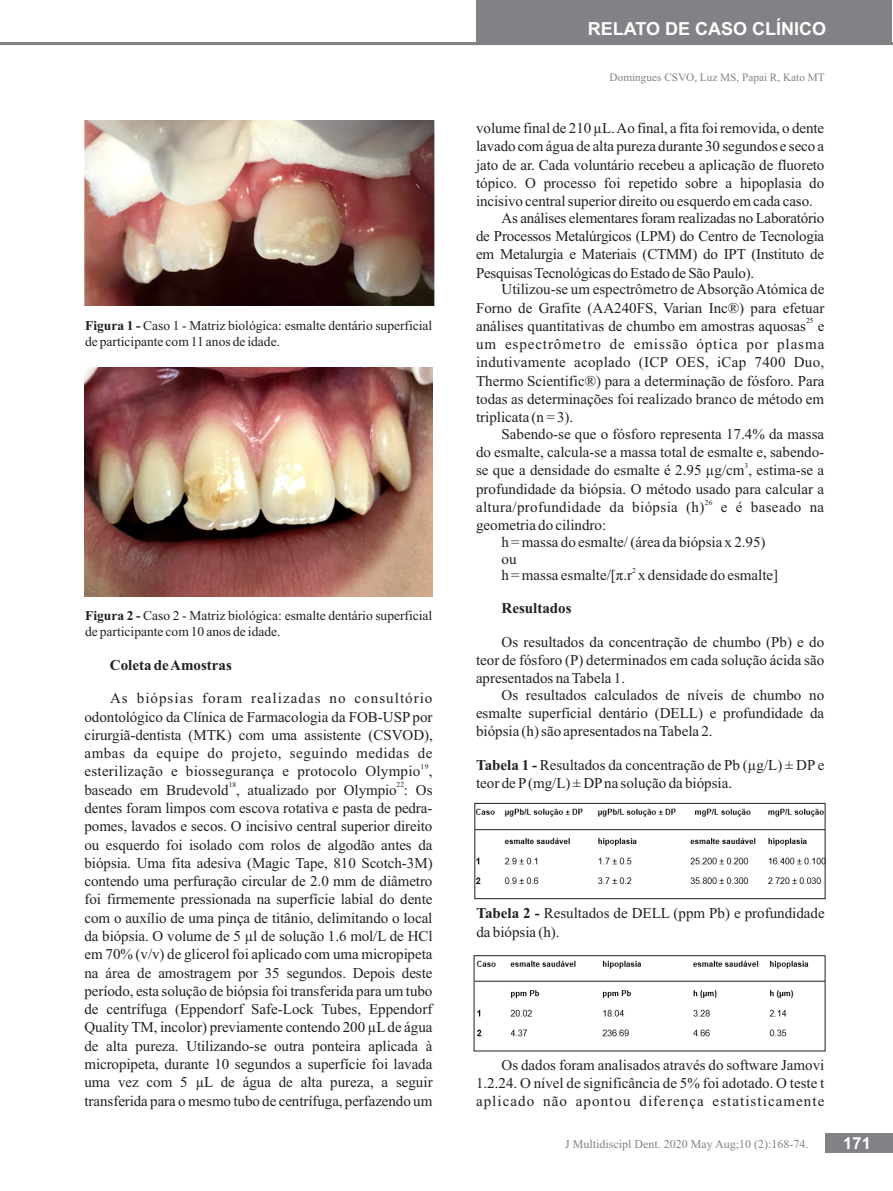
<style>
.page{position:relative;width:893px;height:1191px;background:#fff}
.page>*{position:absolute;margin:0;border:0;box-sizing:border-box;transform-origin:0 0}
.t1{font:700 18px "Arial";color:#fff}
.t2{font:700 16.5px "Arial";color:#fff}
.t3{font:15px/18.3px "Times New Roman";color:#231f20;text-align:justify}
.t4{font:15px/18.3px "Times New Roman";letter-spacing:.025em;color:#231f20}
.t5{font:15px "Times New Roman";letter-spacing:.02em;color:#231f20}
.t6{font:700 15px "Times New Roman";color:#231f20}
.t7{font:13.5px/16.5px "Times New Roman";color:#231f20}
.t8{font:12px "Times New Roman";color:#808285}
.t9{font:11.25px "Times New Roman";color:#808285}
.t10{font:7.5px "Times New Roman";color:#231f20}
.s1{font-weight:700}
</style>
<div class="page">
<img style="left:85px;top:120px;width:349px;height:185px">
<img style="left:85px;top:367px;width:348px;height:229px">
<img style="left:476px;top:804px;width:350px;height:85px">
<img style="left:473px;top:957px;width:353px;height:92px">
<hr style="left:0;top:42px;width:893px;height:3px;background:#808285">
<div style="left:825px;top:1133px;width:68px;height:19px;background:#808285"></div>
<div style="left:477px;top:0;width:415px;height:44px;background:#808285"></div>
<div style="left:474px;top:803px;width:351px;height:96px;border:1px solid #231f20"></div>
<div style="left:474px;top:955px;width:351px;height:96px;border:1px solid #231f20"></div>
<hr style="left:475px;top:829px;width:350px;height:1px;background:#231f20">
<hr style="left:475px;top:980px;width:350px;height:1px;background:#231f20">
<p class="t7" style="left:85px;top:318px;width:349px"><span class="s1">Figura 1 -</span> Caso 1 - Matriz biológica: esmalte dentário superficial de participante com 11 anos de idade.</p>
<p class="t7" style="left:85px;top:608px;width:349px"><span class="s1">Figura 2 -</span> Caso 2 - Matriz biológica: esmalte dentário superficial de participante com 10 anos de idade.</p>
<p class="t6" style="left:110px;top:660px;width:123px">Coleta de Amostras</p>
<p class="t3" style="left:85px;top:690px;width:350px;text-indent:26px">As biópsias foram realizadas no consultório odontológico da Clínica de Farmacologia da FOB-USPpor cirurgiã-dentista (MTK) com uma assistente (CSVOD), ambas da equipe do projeto, seguindo medidas de</p>
<p class="t10" style="left:421px;top:763px;width:9px">19</p>
<p class="t5" style="left:85px;top:766px;width:349px">esterilização e biossegurança e protocolo Olympio ,</p>
<p class="t10" style="left:229px;top:782px;width:9px">18</p>
<p class="t10" style="left:397px;top:782px;width:9px">22</p>
<p class="t3" style="left:84px;top:782px;width:350px">baseado em Brudevold , atualizado por Olympio : Os dentes foram limpos com escova rotativa e pasta de pedra&shy;pomes, lavados e secos. O incisivo central superior direito ou esquerdo foi isolado com rolos de algodão antes da biópsia. Uma fita adesiva (Magic Tape, 810 Scotch-3M) contendo uma perfuração circular de 2.0 mm de diâmetro foi firmemente pressionada na superfície labial do dente com o auxílio de uma pinça de titânio, delimitando o local da biópsia. O volume de 5 µl de solução 1.6 mol/L de HCl em 70% (v/v) de glicerol foi aplicado com uma micropipeta na área de amostragem por 35 segundos. Depois deste período, esta solução de biópsia foi transferida para um tubo de centrífuga (Eppendorf Safe-Lock Tubes, Eppendorf Quality TM, incolor) previamente contendo 200 µLde água de alta pureza. Utilizando-se outra ponteira aplicada à micropipeta, durante 10 segundos a superfície foi lavada uma vez com 5 µL de água de alta pureza, a seguir transferida para o mesmo tubo de centrífuga, perfazendo um</p>
<p class="t1" style="left:588px;top:22px;width:240px">RELATO DE CASO CLÍNICO</p>
<p class="t9" style="left:610px;top:73px;width:216px">Domingues CSVO, Luz MS, Papai R, Kato MT</p>
<p class="t3" style="left:476px;top:120px;width:350px">volume final de 210 µL. Ao final, a fita foi removida, o dente lavado com água de alta pureza durante 30 segundos e seco a jato de ar. Cada voluntário recebeu a aplicação de fluoreto tópico. O processo foi repetido sobre a hipoplasia do incisivo central superior direito ou esquerdo em cada caso.</p>
<p class="t3" style="left:476px;top:210px;width:350px;text-indent:26px">As análises elementares foram realizadas no Laboratório de Processos Metalúrgicos (LPM) do Centro de Tecnologia em Metalurgia e Materiais (CTMM) do IPT (Instituto de Pesquisas Tecnológicas do Estado de São Paulo).</p>
<p class="t3" style="left:476px;top:282px;width:350px;text-align:right">Utilizou-se um espectrômetro de Absorção Atómica de<br>Forno de Grafite (AA240FS, Varian Inc®) para efetuar</p>
<p class="t10" style="left:806px;top:318px;width:9px">25</p>
<p class="t3" style="left:476px;top:318px;width:350px">análises quantitativas de chumbo em amostras aquosas e um espectrômetro de emissão óptica por plasma indutivamente acoplado (ICP OES, iCap 7400 Duo, Thermo Scientific®) para a determinação de fósforo. Para todas as determinações foi realizado branco de método em triplicata (n = 3).</p>
<p class="t3" style="left:476px;top:426px;width:350px;text-align:right">Sabendo-se que o fósforo representa 17.4% da massa<br>do esmalte, calcula-se a massa total de esmalte e, sabendo-</p>
<p class="t10" style="left:745px;top:463px;width:5px">3</p>
<p class="t3" style="left:476px;top:463px;width:350px">se que a densidade do esmalte é 2.95 µg/cm , estima-se a profundidade da biópsia. O método usado para calcular a</p>
<p class="t10" style="left:705px;top:499px;width:9px">26</p>
<p class="t4" style="left:476px;top:499px;width:350px">altura/profundidade da biópsia (h) e é baseado na geometria do cilindro:</p>
<p class="t10" style="left:632px;top:567px;width:5px">2</p>
<p class="t3" style="left:501px;top:567px;width:278px">h = massa esmalte/[π.r x densidade do esmalte]</p>
<p class="t3" style="left:501px;top:534px;width:266px">h = massa do esmalte/ (área da biópsia x 2.95)</p>
<p class="t3" style="left:502px;top:551px;width:16px">ou</p>
<p class="t6" style="left:501px;top:603px;width:72px">Resultados</p>
<p class="t3" style="left:476px;top:634px;width:350px;text-indent:26px">Os resultados da concentração de chumbo (Pb) e do teor de fósforo (P) determinados em cada solução ácida são apresentados na Tabela 1.</p>
<p class="t3" style="left:476px;top:687px;width:350px;text-indent:26px">Os resultados calculados de níveis de chumbo no esmalte superficial dentário (DELL) e profundidade da biópsia (h) são apresentados na Tabela 2.</p>
<p class="t3" style="left:476px;top:757px;width:350px"><span class="s1">Tabela 1 -</span> Resultados da concentração de Pb (µg/L) ± DPe teor de P(mg/L) ± DPna solução da biópsia.</p>
<p class="t3" style="left:476px;top:905px;width:350px"><span class="s1">Tabela 2 -</span> Resultados de DELL (ppm Pb) e profundidade da biópsia (h).</p>
<p class="t3" style="left:476px;top:1057px;width:350px;text-indent:26px">Os dados foram analisados através do software Jamovi 1.2.24. O nível de significância de 5% foi adotado. O teste t aplicado não apontou diferença estatisticamente</p>
<p class="t8" style="left:565px;top:1139px;width:245px">J Multidiscipl Dent. 2020 May Aug;10 (2):168-74.</p>
<p class="t2" style="left:843px;top:1137px;width:29px">171</p>
</div>
